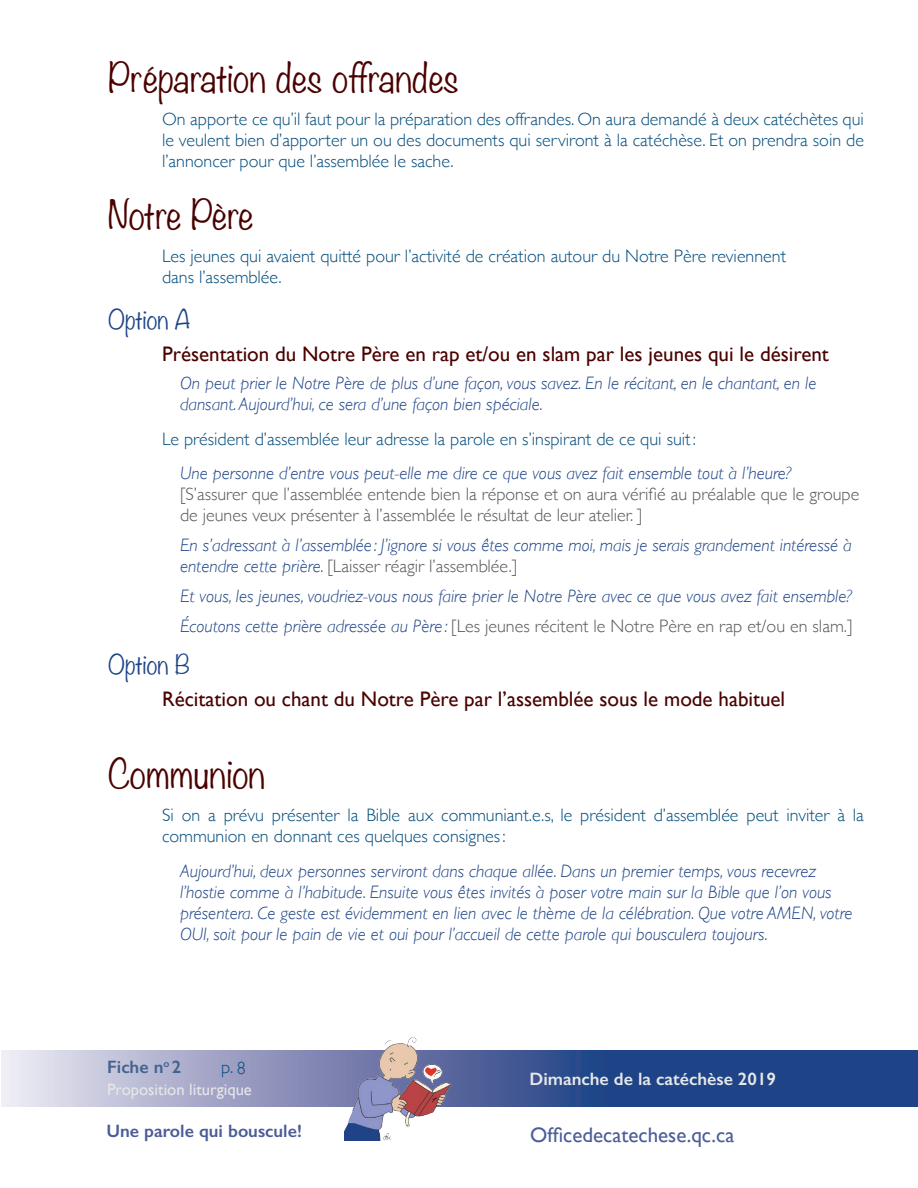
<style>
.page{position:relative;width:918px;height:1188px;background:#fff}
.page>*{position:absolute;margin:0;border:0;box-sizing:border-box;transform-origin:0 0}
.sous-titre{font:300 36px "Noteworthy";color:#4a0201}
.sous-titre-2{font:300 36px "Noteworthy";letter-spacing:-.04em;color:#4a0201}
.sous-titre-3{font:300 36px "Noteworthy";letter-spacing:.02em;color:#4a0201}
.sous-titre_2{font:300 24px "Noteworthy";color:#1e4487}
.sous-titre_3{font:21px "Gill Sans";color:#4a0201}
.t1{font:21px "Gill Sans";color:#4b5d97}
.tx_ital_-_tx-parlé{font:italic 300 18px/21px "Gill Sans";color:#1e4487}
.tx_reg{font:300 18px/21px "Gill Sans";color:#034d7d;text-align:justify}
.tx_ital_-_tx-parlé-2{font:300 18px/21px "Gill Sans";color:#57585a}
.tx_reg_non_justifié{font:300 18px/21px "Gill Sans";color:#034d7d}
.t2{font:600 18px "Gill Sans";color:#e6e7e9}
.t3{font:600 18px "Gill Sans";color:#4b5d97}
.t4{font:600 18px "Gill Sans";color:#43638f}
.t5{font:16.5px "Gill Sans";color:#e6e7e9}
.s1{font-style:italic;color:#1e4487}
.s2{font-style:normal;color:#57585a}
</style>
<div class="page">
<svg style="left:2px;top:1050px;width:916px;height:57px;background:#6276a7"></svg>
<img style="left:344px;top:1037px;width:108px;height:104px">
<p class="sous-titre" style="left:108px;top:46px;width:352px">Préparation des offrandes</p>
<p class="tx_reg" style="left:162px;top:108px;width:704px">On apporte ce qu’il faut pour la préparation des offrandes. On aura demandé à deux catéchètes qui le veulent bien d’apporter un ou des documents qui serviront à la catéchèse. Et on prendra soin de l’annoncer pour que l’assemblée le sache.</p>
<p class="sous-titre-2" style="left:108px;top:183px;width:147px">Notre Père</p>
<p class="tx_reg_non_justifié" style="left:162px;top:244px;width:626px">Les jeunes qui avaient quitté pour l’activité de création autour du Notre Père reviennent dans l’assemblée.</p>
<p class="sous-titre_2" style="left:108px;top:299px;width:83px">Option A</p>
<p class="sous-titre_3" style="left:162px;top:341px;width:668px">Présentation du Notre Père en rap et/ou en slam par les jeunes qui le désirent</p>
<p class="tx_ital_-_tx-parlé" style="left:180px;top:373px;width:638px">On peut prier le Notre Père de plus d’une façon, vous savez. En le récitant, en le chantant, en le dansant. Aujourd’hui, ce sera d’une façon bien spéciale.</p>
<p class="tx_reg" style="left:162px;top:427px;width:536px">Le président d’assemblée leur adresse la parole en s’inspirant de ce qui suit:</p>
<p class="tx_ital_-_tx-parlé-2" style="left:180px;top:462px;width:681px"><span class="s1">Une personne d’entre vous peut-elle me dire ce que vous avez fait ensemble tout à l’heure? </span>[S’assurer que l’assemblée entende bien la réponse et on aura vérifié au préalable que le groupe de jeunes veux présenter à l’assemblée le résultat de leur atelier. ]</p>
<p class="tx_ital_-_tx-parlé" style="left:180px;top:535px;width:673px">En s’adressant à l’assemblée : J’ignore si vous êtes comme moi, mais je serais grandement intéressé à entendre cette prière. <span class="s2">[Laisser réagir l’assemblée.]</span></p>
<p class="tx_ital_-_tx-parlé" style="left:180px;top:586px;width:673px">Et vous, les jeunes, voudriez-vous nous faire prier le Notre Père avec ce que vous avez fait ensemble?</p>
<p class="tx_ital_-_tx-parlé-2" style="left:180px;top:615px;width:674px"><span class="s1">Écoutons cette prière adressée au Père :</span> [Les jeunes récitent le Notre Père en rap et/ou en slam.]</p>
<p class="sous-titre_2" style="left:108px;top:644px;width:83px">Option B</p>
<p class="sous-titre_3" style="left:162px;top:686px;width:625px">Récitation ou chant du Notre Père par l’assemblée sous le mode habituel</p>
<p class="sous-titre-3" style="left:108px;top:742px;width:159px">Communion</p>
<p class="tx_reg" style="left:162px;top:804px;width:704px">Si on a prévu présenter la Bible aux communiant.e.s, le président d’assemblée peut inviter à la communion en donnant ces quelques consignes:</p>
<p class="tx_ital_-_tx-parlé" style="left:180px;top:860px;width:674px">Aujourd’hui, deux personnes serviront dans chaque allée. Dans un premier temps, vous recevrez l’hostie comme à l’habitude. Ensuite vous êtes invités à poser votre main sur la Bible que l’on vous présentera. Ce geste est évidemment en lien avec le thème de la célébration. Que votre AMEN, votre OUI, soit pour le pain de vie et oui pour l’accueil de cette parole qui bousculera toujours.</p>
<p class="t4" style="left:107px;top:1056px;width:75px">Fiche n<sup>o</sup> 2</p>
<p class="tx_reg" style="left:221px;top:1056px;width:26px">p.8</p>
<p class="t5" style="left:107px;top:1080px;width:146px">Proposition liturgique</p>
<p class="t2" style="left:530px;top:1068px;width:248px">Dimanche de la catéchèse 2019</p>
<p class="t3" style="left:106px;top:1120px;width:197px">Une parole qui bouscule!</p>
<p class="t1" style="left:530px;top:1123px;width:206px">Officedecatechese.qc.ca</p>
</div>
